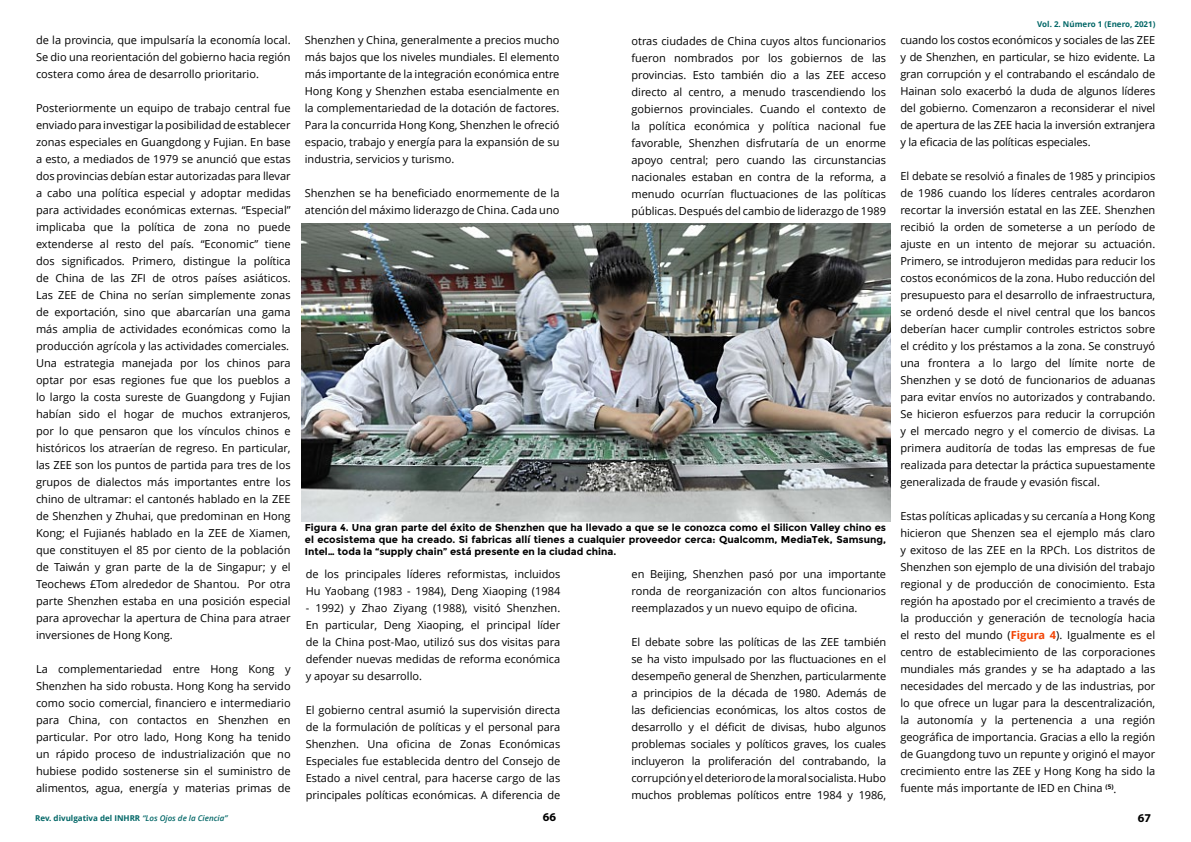
<style>
.page{position:relative;width:1191px;height:842px;background:#fff}
.page>*{position:absolute;margin:0;border:0;box-sizing:border-box;transform-origin:0 0}
.t1{font:700 12px "Myriad Pro";color:#000}
.t2{font:11px/17px "Open Sans";color:#000;text-align:justify}
.t3{font:700 10px/12px "Montserrat";color:#000;text-align:justify}
.t4{font:700 8px "Open Sans";color:#066}
.s1{font-weight:600;font-style:italic}
.s2{font-weight:700;color:#f24405}
</style>
<div class="page">
<img style="left:302px;top:223px;width:589px;height:299px">
<p class="t2" style="left:36px;top:32px;width:256px">de la provincia, que impulsaría la economía local.<br>Se dio una reorientación del gobierno hacia región costera como área de desarrollo prioritario.</p>
<p class="t2" style="left:36px;top:100px;width:256px;text-align:left">Posteriormente un equipo de trabajo central fue enviado para investigar la posibilidad de establecer zonas especiales en Guangdong y Fujian. En base a esto, a mediados de 1979 se anunció que estas dos provincias debían estar autorizadas para llevar a cabo una política especial y adoptar medidas para actividades económicas externas. “Especial” implicaba que la política de zona no puede extenderse al resto del país. “Economic” tiene dos significados. Primero, distingue la política de China de las ZFI de otros países asiáticos.<br>Las ZEE de China no serían simplemente zonas de exportación, sino que abarcarían una gama más amplia de actividades económicas como la producción agrícola y las actividades comerciales.<br>Una estrategia manejada por los chinos para optar por esas regiones fue que los pueblos a lo largo la costa sureste de Guangdong y Fujian habían sido el hogar de muchos extranjeros, por lo que pensaron que los vínculos chinos e históricos los atraerían de regreso. En particular, las ZEE son los puntos de partida para tres de los grupos de dialectos más importantes entre los chino de ultramar: el cantonés hablado en la ZEE de Shenzhen y Zhuhai, que predominan en Hong Kong; el Fujianés hablado en la ZEE de Xiamen, que constituyen el 85 por ciento de la población de Taiwán y gran parte de la de Singapur; y el Teochews £Tom alrededor de Shantou. Por otra parte Shenzhen estaba en una posición especial para aprovechar la apertura de China para atraer inversiones de Hong Kong.</p>
<p class="t2" style="left:36px;top:660px;width:256px">La complementariedad entre Hong Kong y Shenzhen ha sido robusta. Hong Kong ha servido como socio comercial, financiero e intermediario para China, con contactos en Shenzhen en particular. Por otro lado, Hong Kong ha tenido un rápido proceso de industrialización que no hubiese podido sostenerse sin el suministro de alimentos, agua, energía y materias primas de</p>
<p class="t4" style="left:35px;top:814px;width:194px">Rev. divulgativa del INHRR <span class="s1">“Los Ojos de la Ciencia”</span></p>
<p class="t2" style="left:305px;top:31px;width:256px">Shenzhen y China, generalmente a precios mucho más bajos que los niveles mundiales. El elemento más importante de la integración económica entre Hong Kong y Shenzhen estaba esencialmente en la complementariedad de la dotación de factores.<br>Para la concurrida Hong Kong, Shenzhen le ofreció espacio, trabajo y energía para la expansión de su industria, servicios y turismo.</p>
<p class="t2" style="left:305px;top:184px;width:256px">Shenzhen se ha beneficiado enormemente de la atención del máximo liderazgo de China. Cada uno</p>
<p class="t2" style="left:631px;top:32px;width:256px">otras ciudades de China cuyos altos funcionarios fueron nombrados por los gobiernos de las provincias. Esto también dio a las ZEE acceso directo al centro, a menudo trascendiendo los gobiernos provinciales. Cuando el contexto de la política económica y política nacional fue favorable, Shenzhen disfrutaría de un enorme apoyo central; pero cuando las circunstancias nacionales estaban en contra de la reforma, a menudo ocurrían fluctuaciones de las políticas públicas. Después del cambio de liderazgo de 1989</p>
<p class="t3" style="left:305px;top:522px;width:583px">Figura 4. Una gran parte del éxito de Shenzhen que ha llevado a que se le conozca como el Silicon Valley chino es el ecosistema que ha creado. Si fabricas allí tienes a cualquier proveedor cerca: Qualcomm, MediaTek, Samsung, Intel… toda la “supply chain” está presente en la ciudad china.</p>
<p class="t2" style="left:306px;top:565px;width:256px">de los principales líderes reformistas, incluidos<br>Hu Yaobang (1983 - 1984), Deng Xiaoping (1984</p>
<p class="t2" style="left:306px;top:599px;width:256px">- 1992) y Zhao Ziyang (1988), visitó Shenzhen.<br>En particular, Deng Xiaoping, el principal líder de la China post-Mao, utilizó sus dos visitas para defender nuevas medidas de reforma económica y apoyar su desarrollo.</p>
<p class="t2" style="left:306px;top:701px;width:256px">El gobierno central asumió la supervisión directa de la formulación de políticas y el personal para Shenzhen. Una oficina de Zonas Económicas Especiales fue establecida dentro del Consejo de Estado a nivel central, para hacerse cargo de las principales políticas económicas. A diferencia de</p>
<p class="t2" style="left:631px;top:565px;width:256px">en Beijing, Shenzhen pasó por una importante ronda de reorganización con altos funcionarios reemplazados y un nuevo equipo de oficina.</p>
<p class="t2" style="left:631px;top:633px;width:256px">El debate sobre las políticas de las ZEE también se ha visto impulsado por las fluctuaciones en el desempeño general de Shenzhen, particularmente a principios de la década de 1980. Además de las deficiencias económicas, los altos costos de desarrollo y el déficit de divisas, hubo algunos problemas sociales y políticos graves, los cuales incluyeron la proliferación del contrabando, la corrupción y el deterioro de la moral socialista. Hubo muchos problemas políticos entre 1984 y 1986,</p>
<p class="t4" style="left:1037px;top:21px;width:120px">Vol. 2. Número 1 (Enero, 2021)</p>
<p class="t2" style="left:900px;top:32px;width:256px">cuando los costos económicos y sociales de las ZEE y de Shenzhen, en particular, se hizo evidente. La gran corrupción y el contrabando el escándalo de Hainan solo exacerbó la duda de algunos líderes del gobierno. Comenzaron a reconsiderar el nivel de apertura de las ZEE hacia la inversión extranjera y la eficacia de las políticas especiales.</p>
<p class="t2" style="left:900px;top:168px;width:256px">El debate se resolvió a finales de 1985 y principios de 1986 cuando los líderes centrales acordaron recortar la inversión estatal en las ZEE. Shenzhen recibió la orden de someterse a un período de ajuste en un intento de mejorar su actuación.<br>Primero, se introdujeron medidas para reducir los costos económicos de la zona. Hubo reducción del presupuesto para el desarrollo de infraestructura, se ordenó desde el nivel central que los bancos deberían hacer cumplir controles estrictos sobre el crédito y los préstamos a la zona. Se construyó una frontera a lo largo del límite norte de Shenzhen y se dotó de funcionarios de aduanas para evitar envíos no autorizados y contrabando.<br>Se hicieron esfuerzos para reducir la corrupción y el mercado negro y el comercio de divisas. La primera auditoría de todas las empresas de fue realizada para detectar la práctica supuestamente generalizada de fraude y evasión fiscal.</p>
<p class="t2" style="left:900px;top:507px;width:256px">Estas políticas aplicadas y su cercanía a Hong Kong hicieron que Shenzen sea el ejemplo más claro y exitoso de las ZEE en la RPCh. Los distritos de Shenzhen son ejemplo de una división del trabajo regional y de producción de conocimiento. Esta región ha apostado por el crecimiento a través de la producción y generación de tecnología hacia el resto del mundo (<span class="s2">Figura 4</span>). Igualmente es el centro de establecimiento de las corporaciones mundiales más grandes y se ha adaptado a las necesidades del mercado y de las industrias, por lo que ofrece un lugar para la descentralización, la autonomía y la pertenencia a una región geográfica de importancia. Gracias a ello la región de Guangdong tuvo un repunte y originó el mayor crecimiento entre las ZEE y Hong Kong ha sido la fuente más importante de IED en China <sup>(5)</sup>.</p>
<p class="t1" style="left:543px;top:810px;width:15px">66</p>
<p class="t1" style="left:1137px;top:811px;width:15px">67</p>
</div>
